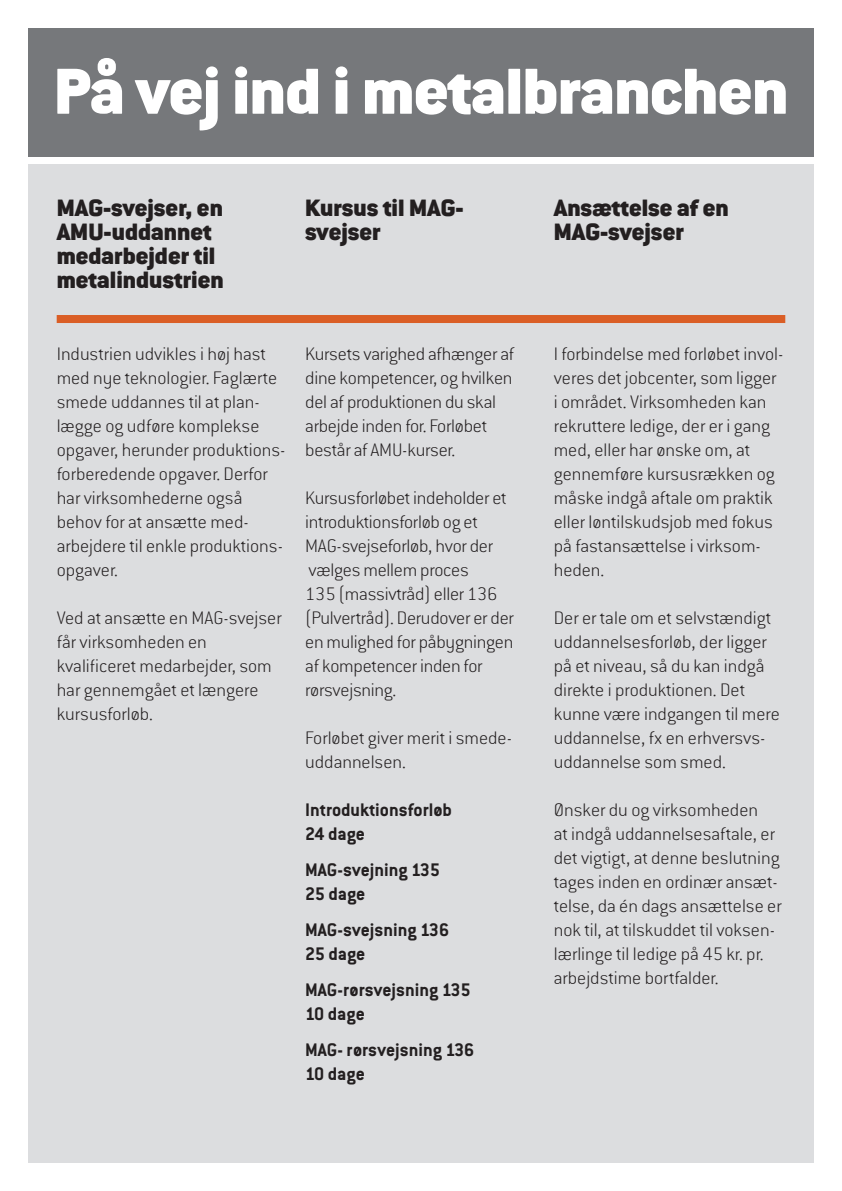
<style>
.page{position:relative;width:842px;height:1191px;background:#fff}
.page>*{position:absolute;margin:0;border:0;box-sizing:border-box;transform-origin:0 0}
.t1{font:900 71.2px "Conduit ITC Std";letter-spacing:-.01em;color:#fff}
.Mellemrubrik{font:900 26px/24px "Conduit ITC Std";color:#231f20}
.Mellemrubrik-2{font:200 20px/24px "Conduit ITC Std";color:#231f20}
.Brødtekst{font:200 20px/24px "Conduit ITC Std";color:#231f20}
.t2{font:700 20px/24px "Conduit ITC Std";color:#231f20}
</style>
<div class="page">
<div style="left:28px;top:28px;width:786px;height:129px;background:#76787b"></div>
<div style="left:28px;top:164px;width:786px;height:998px;background:#dcdddf"></div>
<div style="left:57px;top:315px;width:728px;height:8px;background:#da5e26"></div>
<p class="t1" style="left:54px;top:52px;width:736px">På vej ind i metalbranchen</p>
<p class="Mellemrubrik" style="left:57px;top:196px;width:168px">MAG-svejser, en<br>AMU-uddannet medarbejder til metalindustrien</p>
<p class="Mellemrubrik" style="left:305px;top:196px;width:160px">Kursus til MAG&shy;svejser</p>
<p class="Mellemrubrik-2" style="left:57px;top:341px;width:230px">Industrien udvikles i høj hast med nye teknologier. Faglærte smede uddannes til at plan&shy;lægge og udføre komplekse opgaver, herunder produktions&shy;forberedende opgaver. Derfor har virksomhederne også behov for at ansætte med&shy;arbejdere til enkle produktions&shy;opgaver.</p>
<p class="Mellemrubrik-2" style="left:57px;top:605px;width:226px">Ved at ansætte en MAG-svejser får virksomheden en kvalificeret medarbejder, som har gennemgået et længere kursusforløb.</p>
<p class="Mellemrubrik-2" style="left:305px;top:341px;width:211px">Kursets varighed afhænger af dine kompetencer, og hvilken del af produktionen du skal arbejde inden for. Forløbet består af AMU-kurser.</p>
<p class="Mellemrubrik-2" style="left:305px;top:485px;width:210px">Kursusforløbet indeholder et introduktionsforløb og et<br>MAG-svejseforløb, hvor der vælges mellem proces<br>135 (massivtråd) eller 136 (Pulvertråd). Derudover er der en mulighed for påbygningen af kompetencer inden for rørsvejsning.</p>
<p class="Mellemrubrik-2" style="left:305px;top:725px;width:208px">Forløbet giver merit i smede&shy;uddannelsen.</p>
<p class="t2" style="left:305px;top:797px;width:148px">Introduktionsforløb<br>24 dage</p>
<p class="t2" style="left:305px;top:857px;width:136px">MAG-svejning 135<br>25 dage</p>
<p class="t2" style="left:305px;top:917px;width:145px">MAG-svejsning 136<br>25 dage</p>
<p class="t2" style="left:305px;top:977px;width:167px">MAG-rørsvejsning 135<br>10 dage</p>
<p class="t2" style="left:305px;top:1037px;width:171px">MAG- rørsvejsning 136<br>10 dage</p>
<p class="Mellemrubrik" style="left:554px;top:196px;width:177px">Ansættelse af en<br>MAG-svejser</p>
<p class="Mellemrubrik-2" style="left:554px;top:341px;width:231px">I forbindelse med forløbet invol&shy;veres det jobcenter, som ligger i området. Virksomheden kan rekruttere ledige, der er i gang med, eller har ønske om, at gennemføre kursusrækken og måske indgå aftale om praktik eller løntilskudsjob med fokus på fastansættelse i virksom&shy;heden.</p>
<p class="Brødtekst" style="left:554px;top:605px;width:228px">Der er tale om et selvstændigt uddannelsesforløb, der ligger på et niveau, så du kan indgå direkte i produktionen. Det kunne være indgangen til mere uddannelse, fx en erhversvs&shy;uddannelse som smed.</p>
<p class="Mellemrubrik-2" style="left:554px;top:797px;width:229px">Ønsker du og virksomheden<br>at indgå uddannelsesaftale, er det vigtigt, at denne beslutning tages inden en ordinær ansæt&shy;telse, da én dags ansættelse er nok til, at tilskuddet til voksen&shy;lærlinge til ledige på 45 kr. pr. arbejdstime bortfalder.</p>
</div>
